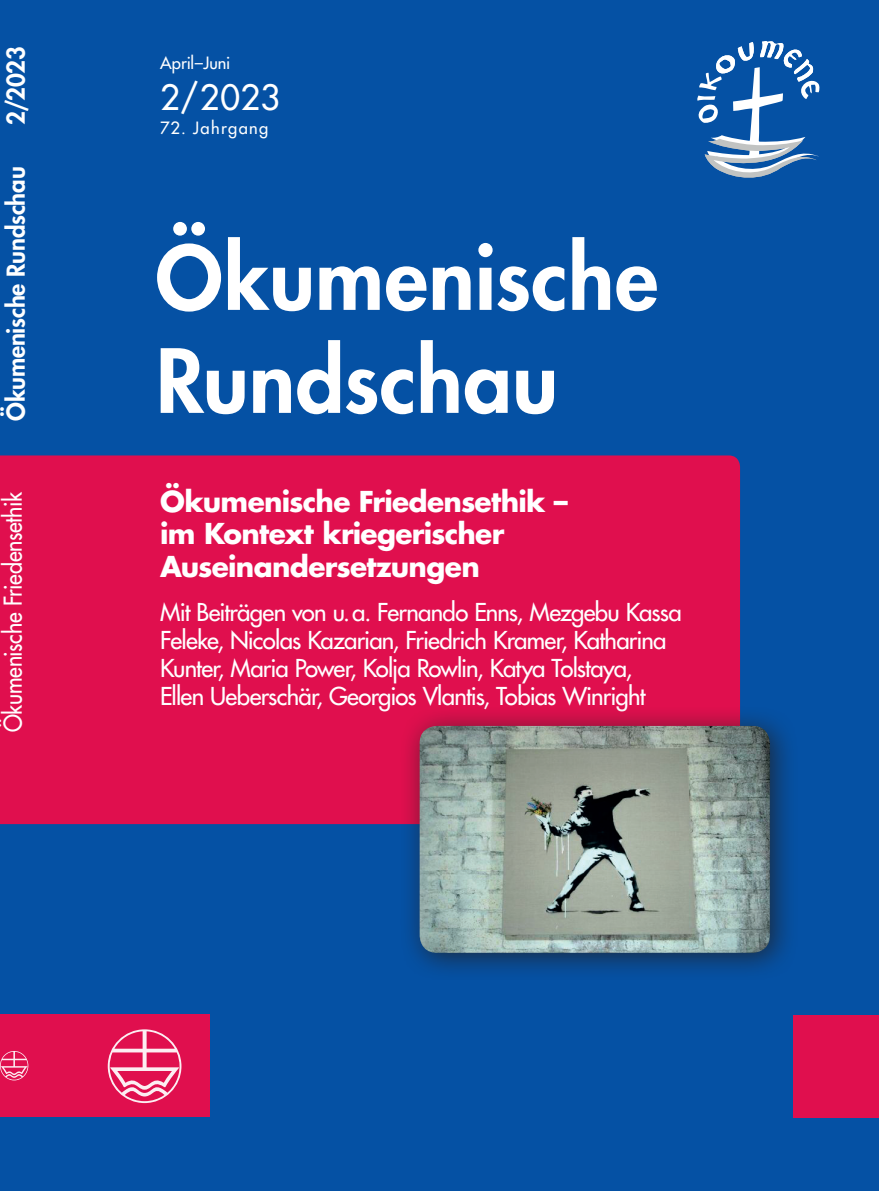
<style>
.page{position:relative;width:879px;height:1191px;background:#0551a4}
.page>*{position:absolute;margin:0;border:0;box-sizing:border-box;transform-origin:0 0}
.t1{font:800 85.8px/103px "Futura";letter-spacing:.005em;color:#fff}
.t2{font:34px "Futura";color:#fff}
.t3{font:700 28px/32px "Futura";letter-spacing:-.025em;color:#fff}
.t4{font:24px/28px "Futura";letter-spacing:-.035em;color:#fff}
.t5{font:800 24px "Futura";letter-spacing:-.01em;color:#fff}
.t6{font:24px "Futura";letter-spacing:-.01em;color:#fff;scale:.9 1}
.t7{font:16.4px "Futura";letter-spacing:.08em;color:#fff}
.t8{font:16.4px "Futura";letter-spacing:-.005em;color:#fff}
</style>
<div class="page">
<div style="left:0;top:1015px;width:210px;height:102px;background:#e00f4e"></div>
<div style="left:0;top:455px;width:740px;height:369px;background:#e00f4e"></div>
<svg style="left:0;top:1051px;width:28px;height:29px"></svg>
<svg style="left:108px;top:1029px;width:73px;height:74px"></svg>
<div style="left:794px;top:1015px;width:85px;height:102px;background:#e00f4e"></div>
<svg style="left:697px;top:41px;width:122px;height:137px"></svg>
<div style="left:399px;top:705px;width:399px;height:276px;background:#231f20;opacity:.75"></div>
<img style="left:420px;top:726px;width:350px;height:226px">
<p class="t5" style="left:0;top:125px;width:80px;rotate:-90deg">2/2023</p>
<p class="t5" style="left:0;top:421px;width:256px;rotate:-90deg">Ökumenische Rundschau</p>
<p class="t6" style="left:-3px;top:732px;width:269px;rotate:-90deg">Ökumenische Friedensethik</p>
<p class="t8" style="left:160px;top:52px;width:72px">April–Juni</p>
<h2 class="t2" style="left:160px;top:75px;width:121px">2/2023</h2>
<p class="t7" style="left:160px;top:117px;width:110px">72. Jahrgang</p>
<h1 class="t1" style="left:155px;top:225px;width:504px">Ökumenische<br>Rundschau</h1>
<p class="t3" style="left:160px;top:485px;width:409px">Ökumenische Friedensethik – im Kontext kriegerischer<br>Auseinandersetzungen</p>
<p class="t4" style="left:160px;top:597px;width:523px">Mit Beiträgen von u.a. Fernando Enns, Mezgebu Kassa Feleke, Nicolas Kazarian, Friedrich Kramer, Katharina Kunter, Maria Power, Kolja Rowlin, Katya Tolstaya, Ellen Ueberschär, Georgios Vlantis, Tobias Winright</p>
</div>
